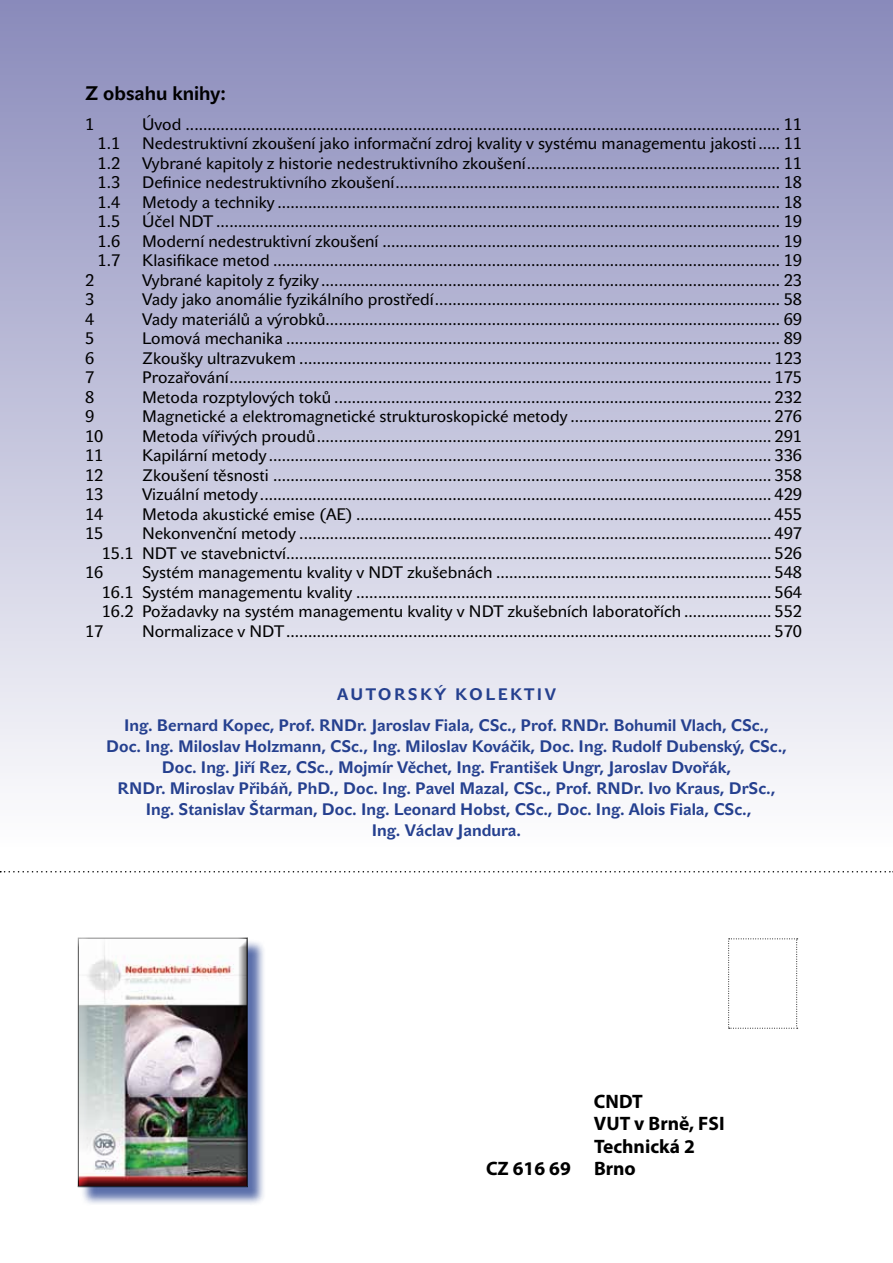
<style>
.page{position:relative;width:893px;height:1263px;background:#fff}
.page>*{position:absolute;margin:0;border:0;box-sizing:border-box;transform-origin:0 0}
.t1{font:700 19.5px "Myriad Pro";color:#000}
.t2{font:700 19.5px "John Sans Tx NCE";color:#000}
.t3{font:16.5px "John Sans Tx NCE";color:#000}
.t4{font:700 16.5px/21px "John Sans Tx NCE";color:#25408f;text-align:center}
</style>
<div class="page">
<div style="left:0;top:0;width:893px;height:846px;background:linear-gradient(to bottom,#898abb,#fdfdfe)"></div>
<svg style="left:0;top:871px;width:893px;height:1px"></svg>
<svg style="left:728px;top:938px;width:70px;height:91px"></svg>
<div style="left:80px;top:940px;width:187px;height:266px;background:#25408f;opacity:.75"></div>
<div style="left:77px;top:938px;width:172px;height:250px;background:#000;opacity:.75"></div>
<p class="t2" style="left:85px;top:81px;width:142px">Z obsahu knihy:</p>
<p class="t3" style="left:85px;top:114px;width:11px">1</p>
<p class="t3" style="left:142px;top:114px;width:662px">Úvod ........................................................................................................................................ 11</p>
<p class="t3" style="left:98px;top:134px;width:24px">1.1</p>
<p class="t3" style="left:142px;top:134px;width:662px">Nedestruktivní zkoušení jako informační zdroj kvality v systému managementu jakosti..... 11</p>
<p class="t3" style="left:98px;top:153px;width:24px">1.2</p>
<p class="t3" style="left:142px;top:153px;width:662px">Vybrané kapitoly z historie nedestruktivního zkoušení.......................................................... 11</p>
<p class="t3" style="left:98px;top:173px;width:24px">1.3</p>
<p class="t3" style="left:142px;top:173px;width:662px">Definice nedestruktivního zkoušení........................................................................................ 18</p>
<p class="t3" style="left:98px;top:192px;width:24px">1.4</p>
<p class="t3" style="left:142px;top:192px;width:662px">Metody a techniky ................................................................................................................... 18</p>
<p class="t3" style="left:98px;top:212px;width:24px">1.5</p>
<p class="t3" style="left:142px;top:212px;width:662px">Účel NDT ................................................................................................................................. 19</p>
<p class="t3" style="left:98px;top:231px;width:24px">1.6</p>
<p class="t3" style="left:142px;top:231px;width:662px">Moderní nedestruktivní zkoušení ........................................................................................... 19</p>
<p class="t3" style="left:98px;top:251px;width:24px">1.7</p>
<p class="t3" style="left:142px;top:251px;width:662px">Klasifikace metod .................................................................................................................... 19</p>
<p class="t3" style="left:85px;top:270px;width:11px">2</p>
<p class="t3" style="left:142px;top:270px;width:662px">Vybrané kapitoly z fyziky ......................................................................................................... 23</p>
<p class="t3" style="left:85px;top:290px;width:11px">3</p>
<p class="t3" style="left:142px;top:290px;width:662px">Vady jako anomálie fyzikálního prostředí............................................................................... 58</p>
<p class="t3" style="left:85px;top:309px;width:11px">4</p>
<p class="t3" style="left:142px;top:309px;width:662px">Vady materiálů a výrobků........................................................................................................ 69</p>
<p class="t3" style="left:85px;top:329px;width:11px">5</p>
<p class="t3" style="left:142px;top:329px;width:662px">Lomová mechanika ................................................................................................................. 89</p>
<p class="t3" style="left:85px;top:348px;width:11px">6</p>
<p class="t3" style="left:142px;top:348px;width:662px">Zkoušky ultrazvukem ............................................................................................................ 123</p>
<p class="t3" style="left:85px;top:368px;width:11px">7</p>
<p class="t3" style="left:142px;top:368px;width:662px">Prozařování............................................................................................................................ 175</p>
<p class="t3" style="left:85px;top:387px;width:11px">8</p>
<p class="t3" style="left:142px;top:387px;width:662px">Metoda rozptylových toků .................................................................................................... 232</p>
<p class="t3" style="left:85px;top:407px;width:11px">9</p>
<p class="t3" style="left:142px;top:407px;width:662px">Magnetické a elektromagnetické strukturoskopické metody .............................................. 276</p>
<p class="t3" style="left:85px;top:426px;width:20px">10</p>
<p class="t3" style="left:142px;top:426px;width:662px">Metoda vířivých proudů........................................................................................................ 291</p>
<p class="t3" style="left:85px;top:446px;width:20px">11</p>
<p class="t3" style="left:142px;top:446px;width:662px">Kapilární metody ................................................................................................................... 336</p>
<p class="t3" style="left:85px;top:465px;width:20px">12</p>
<p class="t3" style="left:142px;top:465px;width:662px">Zkoušení těsnosti .................................................................................................................. 358</p>
<p class="t3" style="left:85px;top:485px;width:20px">13</p>
<p class="t3" style="left:142px;top:485px;width:662px">Vizuální metody..................................................................................................................... 429</p>
<p class="t3" style="left:85px;top:504px;width:20px">14</p>
<p class="t3" style="left:142px;top:504px;width:662px">Metoda akustické emise (AE) ............................................................................................... 455</p>
<p class="t3" style="left:85px;top:524px;width:20px">15</p>
<p class="t3" style="left:142px;top:524px;width:662px">Nekonvenční metody ............................................................................................................ 497</p>
<p class="t3" style="left:102px;top:543px;width:702px">15.1 NDT ve stavebnictví............................................................................................................... 526</p>
<p class="t3" style="left:85px;top:563px;width:20px">16</p>
<p class="t3" style="left:142px;top:563px;width:662px">Systém managementu kvality v NDT zkušebnách ............................................................... 548</p>
<p class="t3" style="left:102px;top:582px;width:702px">16.1 Systém managementu kvality ............................................................................................... 564</p>
<p class="t3" style="left:102px;top:602px;width:702px">16.2 Požadavky na systém managementu kvality v NDT zkušebních laboratořích .................... 552</p>
<p class="t3" style="left:85px;top:621px;width:20px">17</p>
<p class="t3" style="left:142px;top:621px;width:662px">Normalizace v NDT............................................................................................................... 570</p>
<p class="t4" style="left:124px;top:678px;width:646px;line-height:31.5px">Autorský kolektiv<br>I ng. Bernard Kopec, Prof. RNDr. Jaroslav Fiala, CSc., Prof. RNDr. Bohumil Vlach, CSc.,</p>
<p class="t4" style="left:106px;top:736px;width:682px">Doc. I ng. Miloslav Holzmann, CSc., I ng. Miloslav Kováčik, Doc. I ng. Rudolf Dubenský, CSc., Doc. I ng. Jiří Rez, CSc., Mojmír Věchet, I ng. František Ungr, Jaroslav Dvořák,<br>RNDr. Miroslav Přibáň, PhD., Doc. I ng. Pavel Mazal, CSc., Prof. RNDr. Ivo Kraus, DrSc.,<br>I ng. Stanislav Štarman, Doc. I ng. Leonard Hobst, CSc., Doc. I ng. Alois Fiala, CSc.,<br>I ng. Václav Jandura.</p>
<p class="t1" style="left:594px;top:1088px;width:50px">CNDT</p>
<p class="t1" style="left:594px;top:1111px;width:132px">VUT v Brně, FSI</p>
<p class="t1" style="left:594px;top:1133px;width:102px">Technická 2</p>
<p class="t1" style="left:486px;top:1156px;width:151px">CZ 616 69 Brno</p>
</div>
